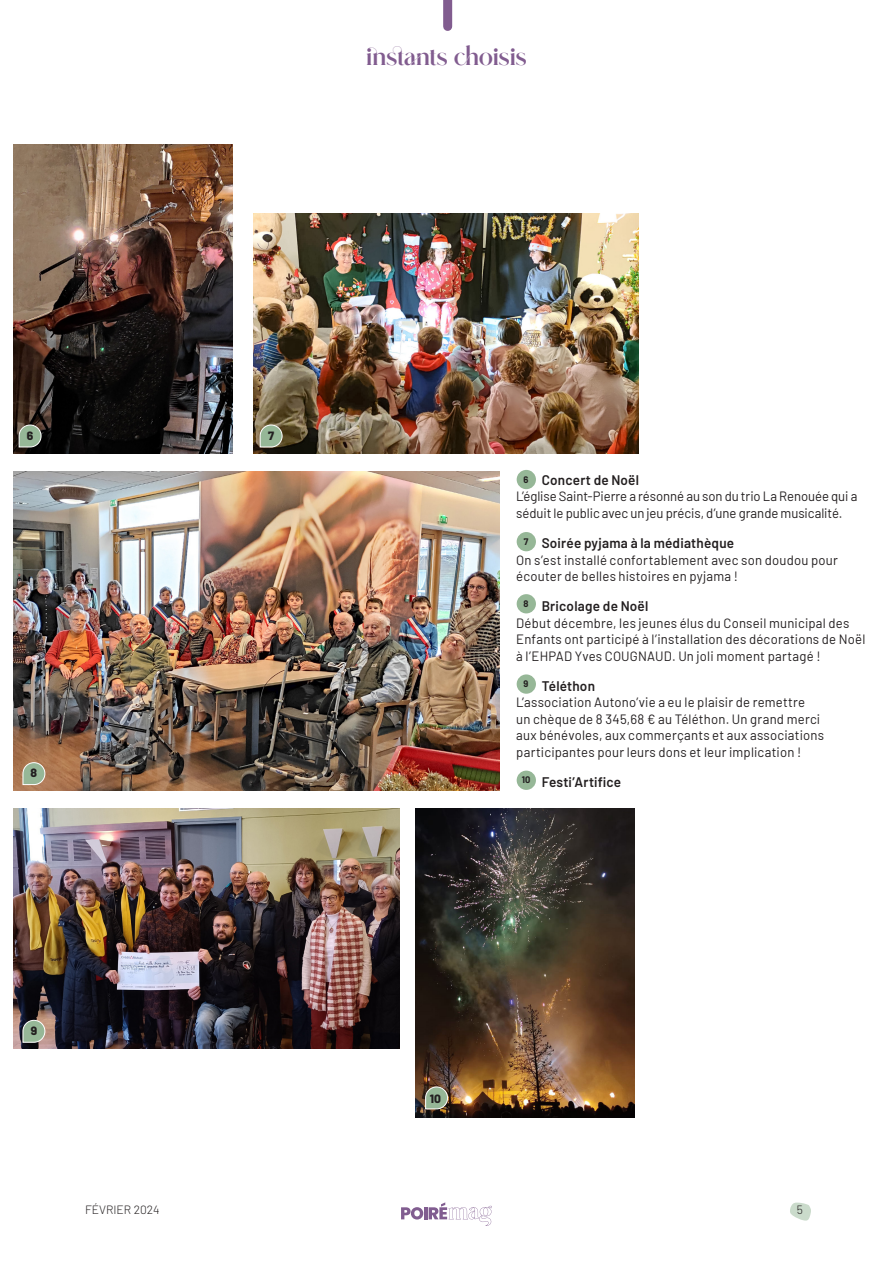
<style>
.page{position:relative;width:893px;height:1263px;background:#fff}
.page>*{position:absolute;margin:0;border:0;box-sizing:border-box;transform-origin:0 0}
.t1{font:24px "Glitten";color:#815c8f}
.t2{font:600 13.95px "Barlow";letter-spacing:.015em;color:#231f20}
.t3{font:13.5px/16.5px "Barlow";letter-spacing:.015em;color:#231f20}
.t4{font:13.5px/16.5px "Barlow";letter-spacing:-.005em;color:#231f20}
.t5{font:300 12px "Barlow";color:#231f20}
.t6{font:800 12px "Barlow";color:#231f20}
.t7{font:700 9.3px "Barlow";color:#231f20}
</style>
<div class="page">
<svg style="left:790px;top:1202px;width:21px;height:19px"></svg>
<svg style="left:401px;top:1207px;width:22px;height:12px"></svg>
<hr style="left:424px;top:1207px;width:4px;height:12px;background:#815d90">
<svg style="left:429px;top:1202px;width:63px;height:24px"></svg>
<img style="left:14px;top:471px;width:485px;height:320px">
<img style="left:14px;top:808px;width:386px;height:240px">
<img style="left:14px;top:145px;width:218px;height:308px">
<img style="left:253px;top:214px;width:386px;height:239px">
<img style="left:416px;top:808px;width:218px;height:309px">
<div style="left:517px;top:532px;width:19px;height:19px;background:#96b797;border-radius:50%"></div>
<div style="left:517px;top:594px;width:19px;height:19px;background:#96b797;border-radius:50%"></div>
<div style="left:517px;top:674px;width:19px;height:20px;background:#96b797;border-radius:50%"></div>
<svg style="left:19px;top:425px;width:22px;height:22px"></svg>
<svg style="left:260px;top:425px;width:22px;height:22px"></svg>
<svg style="left:23px;top:762px;width:22px;height:23px"></svg>
<svg style="left:23px;top:1020px;width:22px;height:23px"></svg>
<svg style="left:425px;top:1086px;width:23px;height:23px"></svg>
<div style="left:517px;top:470px;width:19px;height:19px;background:#96b797;border-radius:50%"></div>
<div style="left:517px;top:771px;width:19px;height:19px;background:#96b797;border-radius:50%"></div>
<div style="left:443px;top:0;width:9px;height:26px;background:#815c8f"></div>
<p class="t1" style="left:366px;top:38px;width:162px">instants choisis</p>
<p class="t6" style="left:27px;top:426px;width:8px">6</p>
<p class="t6" style="left:268px;top:426px;width:8px">7</p>
<p class="t6" style="left:31px;top:764px;width:8px">8</p>
<p class="t6" style="left:31px;top:1022px;width:8px">9</p>
<p class="t2" style="left:542px;top:470px;width:99px">Concert de Noël</p>
<p class="t4" style="left:516px;top:487px;width:343px">L’église Saint-Pierre a résonné au son du trio La Renouée qui a séduit le public avec un jeu précis, d’une grande musicalité.</p>
<p class="t2" style="left:542px;top:533px;width:194px">Soirée pyjama à la médiathèque</p>
<p class="t3" style="left:516px;top:550px;width:323px">On s’est installé confortablement avec son doudou pour écouter de belles histoires en pyjama !</p>
<p class="t2" style="left:542px;top:596px;width:108px">Bricolage de Noël</p>
<p class="t3" style="left:516px;top:613px;width:351px">Début décembre, les jeunes élus du Conseil municipal des<br>Enfants ont participé à l’installation des décorations de Noël à l’EHPAD Yves COUGNAUD. Un joli moment partagé !</p>
<p class="t2" style="left:542px;top:676px;width:55px">Téléthon</p>
<p class="t3" style="left:516px;top:693px;width:309px">L’association Autono’vie a eu le plaisir de remettre<br>un chèque de 8 345,68 € au Téléthon. Un grand merci aux bénévoles, aux commerçants et aux associations participantes pour leurs dons et leur implication !</p>
<p class="t2" style="left:542px;top:772px;width:81px">Festi’Artifice</p>
<p class="t7" style="left:524px;top:472px;width:6px">6</p>
<p class="t7" style="left:524px;top:535px;width:6px">7</p>
<p class="t7" style="left:524px;top:597px;width:7px">8</p>
<p class="t7" style="left:524px;top:677px;width:6px">9</p>
<p class="t7" style="left:522px;top:773px;width:10px">10</p>
<p class="t6" style="left:430px;top:1089px;width:13px">10</p>
<p class="t5" style="left:85px;top:1201px;width:76px">FÉVRIER 2024</p>
<p class="t5" style="left:797px;top:1201px;width:8px">5</p>
</div>
